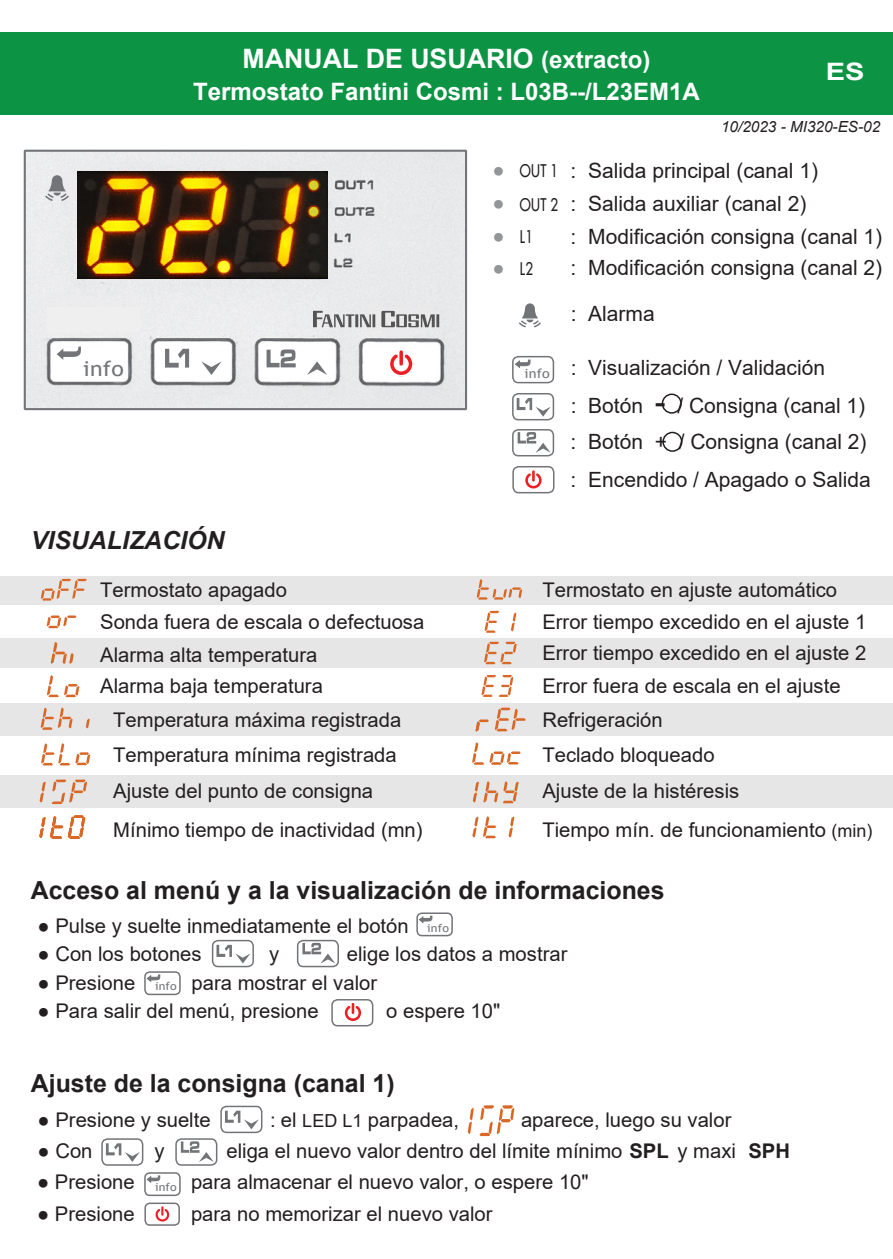
<style>
.page{position:relative;width:893px;height:1259px;background:#fff}
.page>*{position:absolute;margin:0;border:0;box-sizing:border-box;transform-origin:0 0}
.t1{font:700 26.7px "Arial";color:#fff}
.t2{font:700 24.9px "Arial";color:#231f20}
.t3{font:italic 700 24.9px "Arial";color:#231f20}
.t4{font:700 24px "Arial";color:#fff}
.t5{font:700 24px "Arial";color:#fff;scale:1.21 1}
.t6{font:21px/37.2px "Arial";color:#231f20}
.t7{font:21px "Trebuchet MS";color:#727477;scale:1.1 1}
.t8{font:20.1px/30.9px "Arial";color:#231f20}
.t9{font:20.1px/32.7px "Arial";color:#939598;text-align:justify}
.t10{font:17.1px/32.4px "Futura LT";letter-spacing:.025em;color:#231f20;scale:.78 1}
.t11{font:italic 15.3px "Arial";color:#231f20}
.t12{font:12.9px "Trebuchet MS";color:#727477;scale:1.1 1}
.t13{font:11.1px "Trebuchet MS";letter-spacing:.01em;color:#727477;scale:1.1 1}
.s1{font-size:24px}
.s2{font-size:33px}
.s3{font-size:18px}
.s4{font-weight:700}
</style>
<div class="page">
<div style="left:0;top:638px;width:893px;height:30px;background:#e6e6e6"></div>
<div style="left:0;top:576px;width:893px;height:29px;background:#e6e6e6"></div>
<svg style="left:41px;top:579px;width:46px;height:21px"></svg>
<svg style="left:477px;top:579px;width:45px;height:20px"></svg>
<svg style="left:47px;top:615px;width:30px;height:13px"></svg>
<svg style="left:485px;top:611px;width:14px;height:22px"></svg>
<svg style="left:511px;top:612px;width:5px;height:19px"></svg>
<svg style="left:51px;top:642px;width:23px;height:22px"></svg>
<svg style="left:484px;top:642px;width:33px;height:22px"></svg>
<svg style="left:47px;top:675px;width:32px;height:22px"></svg>
<svg style="left:481px;top:675px;width:32px;height:22px"></svg>
<div style="left:0;top:703px;width:893px;height:32px;background:#e6e6e6"></div>
<svg style="left:41px;top:707px;width:32px;height:23px"></svg>
<svg style="left:86px;top:718px;width:4px;height:10px"></svg>
<svg style="left:472px;top:742px;width:49px;height:23px"></svg>
<svg style="left:41px;top:743px;width:49px;height:22px"></svg>
<img style="left:27px;top:153px;width:437px;height:254px">
<div style="left:0;top:32px;width:893px;height:83px;background:#0d9344"></div>
<div style="left:48px;top:307px;width:92px;height:25px;background:#efeff0"></div>
<svg style="left:368px;top:307px;width:64px;height:23px"></svg>
<svg style="left:313px;top:311px;width:126px;height:16px;background:#aaaaab"></svg>
<svg style="left:515px;top:360px;width:15px;height:8px"></svg>
<svg style="left:525px;top:470px;width:17px;height:18px"></svg>
<div style="left:260px;top:350px;width:72px;height:25px;background:#fff"></div>
<svg style="left:267px;top:349px;width:29px;height:18px"></svg>
<div style="left:199px;top:352px;width:26px;height:20px;background:#fff"></div>
<svg style="left:201px;top:361px;width:21px;height:14px"></svg>
<svg style="left:307px;top:361px;width:20px;height:14px"></svg>
<div style="left:157px;top:350px;width:37px;height:25px;background:#fff"></div>
<svg style="left:165px;top:349px;width:24px;height:18px"></svg>
<div style="left:54px;top:348px;width:72px;height:27px;background:#fff"></div>
<svg style="left:57px;top:346px;width:24px;height:14px"></svg>
<svg style="left:517px;top:398px;width:34px;height:19px"></svg>
<div style="left:512px;top:356px;width:42px;height:27px;border:2px solid #727477;border-radius:6px"></div>
<div style="left:512px;top:393px;width:42px;height:27px;border:2px solid #727477;border-radius:6px"></div>
<div style="left:512px;top:429px;width:42px;height:27px;border:2px solid #727477;border-radius:6px"></div>
<div style="left:512px;top:466px;width:42px;height:27px;border:2px solid #727477;border-radius:6px"></div>
<svg style="left:518px;top:432px;width:33px;height:21px"></svg>
<svg style="left:519px;top:303px;width:22px;height:24px"></svg>
<img style="left:78px;top:171px;width:249px;height:108px">
<div style="left:366px;top:348px;width:71px;height:27px;background:#fff"></div>
<svg style="left:390px;top:350px;width:22px;height:25px"></svg>
<div style="left:49px;top:173px;width:25px;height:28px;background:#ececee"></div>
<svg style="left:45px;top:175px;width:24px;height:26px"></svg>
<div style="left:24px;top:150px;width:443px;height:260px;border:2px solid #727477"></div>
<div style="left:662px;top:393px;width:20px;height:21px;border:2px solid #231f20;border-radius:50%"></div>
<div style="left:662px;top:432px;width:20px;height:20px;border:2px solid #231f20;border-radius:50%"></div>
<div style="left:0;top:775px;width:893px;height:33px;background:#e6e6e6"></div>
<svg style="left:52px;top:779px;width:35px;height:25px"></svg>
<svg style="left:40px;top:781px;width:6px;height:21px"></svg>
<svg style="left:473px;top:781px;width:46px;height:22px"></svg>
<svg style="left:509px;top:816px;width:5px;height:21px"></svg>
<svg style="left:472px;top:816px;width:24px;height:22px"></svg>
<svg style="left:495px;top:707px;width:31px;height:24px"></svg>
<svg style="left:476px;top:719px;width:13px;height:12px"></svg>
<svg style="left:39px;top:815px;width:46px;height:23px"></svg>
<svg style="left:345px;top:1003px;width:16px;height:18px"></svg>
<div style="left:331px;top:999px;width:42px;height:27px;border:2px solid #727477;border-radius:6px"></div>
<svg style="left:468px;top:1105px;width:46px;height:31px"></svg>
<svg style="left:225px;top:1110px;width:34px;height:19px"></svg>
<div style="left:220px;top:1105px;width:42px;height:28px;border:2px solid #727477;border-radius:6px"></div>
<svg style="left:106px;top:1143px;width:34px;height:19px"></svg>
<div style="left:101px;top:1138px;width:42px;height:27px;border:2px solid #727477;border-radius:6px"></div>
<div style="left:175px;top:1138px;width:42px;height:27px;border:2px solid #727477;border-radius:6px"></div>
<svg style="left:181px;top:1141px;width:33px;height:21px"></svg>
<svg style="left:156px;top:1206px;width:13px;height:15px"></svg>
<div style="left:144px;top:1202px;width:36px;height:23px;border:2px solid #727477;border-radius:5px"></div>
<svg style="left:147px;top:1175px;width:13px;height:8px"></svg>
<div style="left:144px;top:1172px;width:37px;height:24px;border:2px solid #727477;border-radius:5px"></div>
<svg style="left:147px;top:974px;width:13px;height:8px"></svg>
<div style="left:144px;top:971px;width:37px;height:24px;border:2px solid #727477;border-radius:5px"></div>
<svg style="left:216px;top:945px;width:34px;height:18px"></svg>
<div style="left:212px;top:940px;width:42px;height:27px;border:2px solid #727477;border-radius:6px"></div>
<div style="left:297px;top:940px;width:42px;height:27px;border:2px solid #727477;border-radius:6px"></div>
<svg style="left:302px;top:943px;width:33px;height:20px"></svg>
<svg style="left:419px;top:915px;width:13px;height:8px"></svg>
<div style="left:416px;top:912px;width:37px;height:24px;border:2px solid #727477;border-radius:5px"></div>
<h1 class="t1" style="left:243px;top:39px;width:409px">MANUAL DE USUARIO <span class="s1">(extracto)</span></h1>
<p class="t4" style="left:193px;top:74px;width:508px">Termostato Fantini Cosmi : L03B--/L23EM1A</p>
<p class="t5" style="left:826px;top:55px;width:34px">ES</p>
<p class="t11" style="left:721px;top:117px;width:161px">10/2023 - MI320-ES-02</p>
<p class="t9" style="left:492px;top:154px;width:14px">● ● ● ●</p>
<p class="t10" style="left:520px;top:155px;width:50px">OUT 1<br>OUT 2<br>L1<br>L2</p>
<p class="t6" style="left:571px;top:154px;width:249px;line-height:33px">: Salida principal (canal 1) : Salida auxiliar (canal 2)</p>
<p class="t6" style="left:571px;top:221px;width:313px;line-height:30.9px">: Modificación consigna (canal 1) : Modificación consigna (canal 2)</p>
<p class="t6" style="left:571px;top:295px;width:86px">: Alarma</p>
<p class="t7" style="left:83px;top:355px;width:39px">info</p>
<p class="t12" style="left:525px;top:365px;width:24px">info</p>
<p class="t3" style="left:31px;top:524px;width:195px">VISUALIZACIÓN</p>
<p class="t6" style="left:571px;top:349px;width:302px">: Visualización / Validación<br>: Botón <span class="s2">-</span> / Consigna (canal 1) : Botón + / Consigna (canal 2) : Encendido / Apagado o Salida</p>
<p class="t8" style="left:100px;top:575px;width:188px">Termostato apagado</p>
<p class="t8" style="left:542px;top:575px;width:296px">Termostato en ajuste automático</p>
<p class="t8" style="left:100px;top:606px;width:326px">Sonda fuera de escala o defectuosa</p>
<p class="t8" style="left:542px;top:606px;width:326px">Error tiempo excedido en el ajuste 1</p>
<p class="t8" style="left:100px;top:639px;width:219px">Alarma alta temperatura</p>
<p class="t8" style="left:542px;top:638px;width:326px">Error tiempo excedido en el ajuste 2</p>
<p class="t8" style="left:100px;top:671px;width:224px">Alarma baja temperatura</p>
<p class="t8" style="left:542px;top:671px;width:300px">Error fuera de escala en el ajuste</p>
<p class="t8" style="left:113px;top:701px;width:289px;line-height:35.7px">Temperatura máxima registrada<br>Temperatura mínima registrada</p>
<p class="t8" style="left:542px;top:704px;width:122px">Refrigeración</p>
<p class="t8" style="left:542px;top:739px;width:174px">Teclado bloqueado</p>
<p class="t8" style="left:113px;top:776px;width:261px">Ajuste del punto de consigna</p>
<p class="t8" style="left:542px;top:776px;width:198px">Ajuste de la histéresis</p>
<p class="t8" style="left:113px;top:814px;width:311px">Mínimo tiempo de inactividad (mn)</p>
<p class="t8" style="left:542px;top:814px;width:332px">Tiempo mín. de funcionamiento <span class="s3">(min)</span></p>
<p class="t2" style="left:31px;top:873px;width:635px">Acceso al menú y a la visualización de informaciones</p>
<p class="t8" style="left:38px;top:910px;width:373px">● Pulse y suelte inmediatamente el botón</p>
<p class="t8" style="left:38px;top:938px;width:166px">● Con los botones</p>
<p class="t13" style="left:427px;top:920px;width:21px">info</p>
<p class="t8" style="left:269px;top:938px;width:12px">y</p>
<p class="t8" style="left:347px;top:938px;width:222px">elige los datos a mostrar</p>
<p class="t8" style="left:192px;top:967px;width:187px">para mostrar el valor</p>
<p class="t8" style="left:386px;top:995px;width:116px">o espere 10"</p>
<p class="t8" style="left:38px;top:967px;width:99px">● Presione</p>
<p class="t13" style="left:155px;top:979px;width:21px">info</p>
<p class="t8" style="left:38px;top:995px;width:283px">● Para salir del menú, presione</p>
<p class="t2" style="left:31px;top:1066px;width:365px">Ajuste de la consigna (canal 1)</p>
<p class="t8" style="left:38px;top:1104px;width:175px">● Presione y suelte</p>
<p class="t8" style="left:270px;top:1104px;width:190px">: el <span class="s3">LED L1</span> parpadea,</p>
<p class="t8" style="left:521px;top:1104px;width:212px">aparece, luego su valor</p>
<p class="t8" style="left:38px;top:1135px;width:56px">● Con</p>
<p class="t8" style="left:37px;top:1166px;width:99px">● Presione</p>
<p class="t8" style="left:37px;top:1197px;width:99px">● Presione</p>
<p class="t8" style="left:154px;top:1135px;width:12px">y</p>
<p class="t8" style="left:191px;top:1135px;width:600px;text-indent:35px">eliga el nuevo valor dentro del límite mínimo <span class="s4">SPL</span> y maxi <span class="s4">SPH </span>para almacenar el nuevo valor, o espere 10"<br>para no memorizar el nuevo valor</p>
<p class="t13" style="left:155px;top:1180px;width:21px">info</p>
</div>
